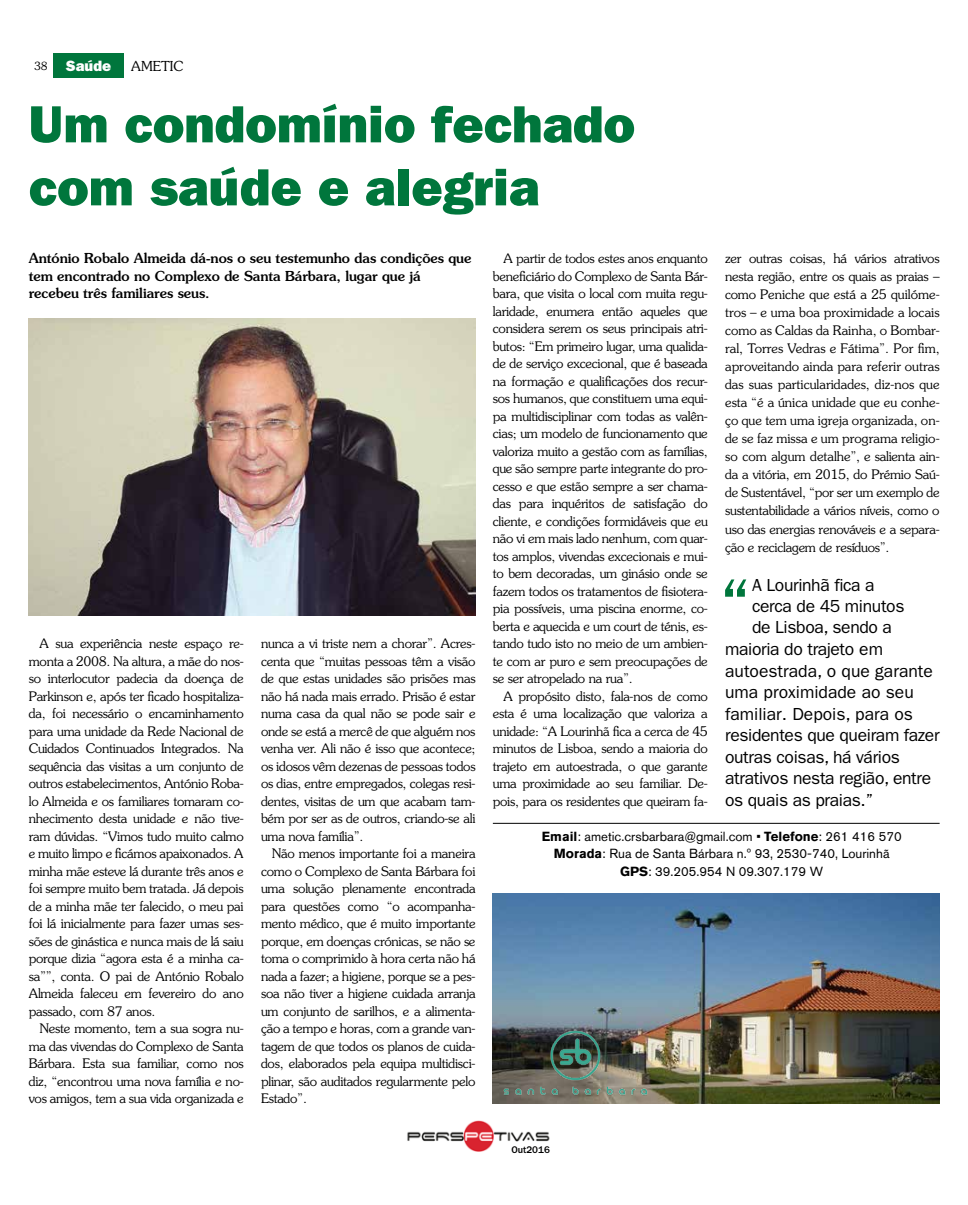
<style>
.page{position:relative;width:968px;height:1205px;background:#fff}
.page>*{position:absolute;margin:0;border:0;box-sizing:border-box;transform-origin:0 0}
.t1{font:78.75px "ITC Franklin Gothic Std";color:#00763c}
.t2{font:52.5px/63px "ITC Franklin Gothic Std Hvy";color:#00763c}
.t3{font:17.5px "ITC Franklin Gothic Std";letter-spacing:-.02em;color:#000}
.t4{font:17.5px "ITC Franklin Gothic Std";color:#000}
.t5{font:15px "ITC Franklin Gothic Std Hvy";color:#fff}
.t6{font:500 13.75px/17.5px "Souvenir Std";color:#000}
.t7{font:300 13.75px "Souvenir Std";color:#000}
.t8{font:300 13.12px/17.5px "Souvenir Std";letter-spacing:-.02em;color:#000;text-align:justify}
.t9{font:13.12px/17.5px "Akzidenz Grotesk BQ";color:#000;text-align:center}
.t10{font:500 10px "ITC Franklin Gothic Std";color:#000}
.s1{font-family:"Souvenir Std";font-weight:300;font-size:11.25px;color:#000}
.s2{font-weight:700}
</style>
<div class="page">
<div style="left:53px;top:53px;width:71px;height:25px;background:#00763c"></div>
<img style="left:407px;top:1121px;width:143px;height:31px">
<img style="left:28px;top:318px;width:447px;height:298px">
<img style="left:493px;top:893px;width:446px;height:210px">
<hr style="left:493px;top:823px;width:446px;height:1px;background:#000">
<img style="left:495px;top:1026px;width:160px;height:69px">
<p class="t5" style="left:34px;top:56px;width:79px"><span class="s1">38</span> Saúde</p>
<p class="t7" style="left:131px;top:58px;width:54px">AMETIC</p>
<h2 class="t2" style="left:29px;top:92px;width:607px">Um condomínio fechado com saúde e alegria</h2>
<p class="t6" style="left:29px;top:249px;width:444px">António Robalo Almeida dá-nos o seu testemunho das condições que tem encontrado no Complexo de Santa Bárbara, lugar que já recebeu três familiares seus.</p>
<p class="t8" style="left:29px;top:635px;width:216px;text-indent:11px">A sua experiência neste espaço re&shy;monta a 2008. Na altura, a mãe do nos&shy;so interlocutor padecia da doença de Parkinson e, após ter ficado hospitaliza&shy;da, foi necessário o encaminhamento para uma unidade da Rede Nacional de Cuidados Continuados Integrados. Na sequência das visitas a um conjunto de outros estabelecimentos, António Roba&shy;lo Almeida e os familiares tomaram co&shy;nhecimento desta unidade e não tive&shy;ram dúvidas. “Vimos tudo muito calmo e muito limpo e ficámos apaixonados. A minha mãe esteve lá durante três anos e foi sempre muito bem tratada. Já depois de a minha mãe ter falecido, o meu pai foi lá inicialmente para fazer umas ses&shy;sões de ginástica e nunca mais de lá saiu porque dizia “agora esta é a minha ca&shy;sa””, conta. O pai de António Robalo Almeida faleceu em fevereiro do ano passado, com 87 anos.</p>
<p class="t8" style="left:29px;top:1020px;width:216px;text-indent:11px">Neste momento, tem a sua sogra nu&shy;ma das vivendas do Complexo de Santa Bárbara. Esta sua familiar, como nos diz, “encontrou uma nova família e no&shy;vos amigos, tem a sua vida organizada e</p>
<p class="t8" style="left:261px;top:635px;width:216px">nunca a vi triste nem a chorar”. Acres&shy;centa que “muitas pessoas têm a visão de que estas unidades são prisões mas não há nada mais errado. Prisão é estar numa casa da qual não se pode sair e onde se está a mercê de que alguém nos venha ver. Ali não é isso que acontece; os idosos vêm dezenas de pessoas todos os dias, entre empregados, colegas resi&shy;dentes, visitas de um que acabam tam&shy;bém por ser as de outros, criando-se ali uma nova família”.</p>
<p class="t8" style="left:261px;top:845px;width:216px;text-indent:11px">Não menos importante foi a maneira como o Complexo de Santa Bárbara foi uma solução plenamente encontrada para questões como “o acompanha&shy;mento médico, que é muito importante porque, em doenças crónicas, se não se toma o comprimido à hora certa não há nada a fazer; a higiene, porque se a pes&shy;soa não tiver a higiene cuidada arranja um conjunto de sarilhos, e a alimenta&shy;ção a tempo e horas, com a grande van&shy;tagem de que todos os planos de cuida&shy;dos, elaborados pela equipa multidisci&shy;plinar, são auditados regularmente pelo Estado”.</p>
<p class="t8" style="left:493px;top:250px;width:216px;text-indent:11px">A partir de todos estes anos enquanto beneficiário do Complexo de Santa Bár&shy;bara, que visita o local com muita regu&shy;laridade, enumera então aqueles que considera serem os seus principais atri&shy;butos: “Em primeiro lugar, uma qualida&shy;de de serviço excecional, que é baseada na formação e qualificações dos recur&shy;sos humanos, que constituem uma equi&shy;pa multidisciplinar com todas as valên&shy;cias; um modelo de funcionamento que valoriza muito a gestão com as famílias, que são sempre parte integrante do pro&shy;cesso e que estão sempre a ser chama&shy;das para inquéritos de satisfação do cliente, e condições formidáveis que eu não vi em mais lado nenhum, com quar&shy;tos amplos, vivendas excecionais e mui&shy;to bem decoradas, um ginásio onde se fazem todos os tratamentos de fisiotera&shy;pia possíveis, uma piscina enorme, co&shy;berta e aquecida e um court de ténis, es&shy;tando tudo isto no meio de um ambien&shy;te com ar puro e sem preocupações de se ser atropelado na rua”.</p>
<p class="t8" style="left:493px;top:687px;width:216px;text-indent:11px">A propósito disto, fala-nos de como esta é uma localização que valoriza a unidade: “A Lourinhã fica a cerca de 45 minutos de Lisboa, sendo a maioria do trajeto em autoestrada, o que garante uma proximidade ao seu familiar. De&shy;pois, para os residentes que queiram fa-</p>
<p class="t8" style="left:725px;top:249px;width:216px;line-height:18px">zer outras coisas, há vários atrativos nesta região, entre os quais as praias – como Peniche que está a 25 quilóme&shy;tros – e uma boa proximidade a locais como as Caldas da Rainha, o Bombar&shy;ral, Torres Vedras e Fátima”. Por fim, aproveitando ainda para referir outras das suas particularidades, diz-nos que esta “é a única unidade que eu conhe&shy;ço que tem uma igreja organizada, on&shy;de se faz missa e um programa religio&shy;so com algum detalhe”, e salienta ain&shy;da a vitória, em 2015, do Prémio Saú&shy;de Sustentável, “por ser um exemplo de sustentabilidade a vários níveis, como o uso das energias renováveis e a separa&shy;ção e reciclagem de resíduos”.</p>
<h1 class="t1" style="left:717px;top:558px;width:38px">“</h1>
<h3 class="t3" style="left:752px;top:575px;width:124px">A Lourinhã fica a</h3>
<h3 class="t3" style="left:752px;top:596px;width:154px">cerca de 45 minutos</h3>
<h3 class="t3" style="left:752px;top:617px;width:141px">de Lisboa, sendo a</h3>
<h3 class="t3" style="left:725px;top:638px;width:159px">maioria do trajeto em</h3>
<h3 class="t4" style="left:725px;top:660px;width:209px">autoestrada, o que garante</h3>
<h3 class="t4" style="left:725px;top:681px;width:190px">uma proximidade ao seu</h3>
<h3 class="t4" style="left:725px;top:703px;width:189px">familiar. Depois, para os</h3>
<h3 class="t3" style="left:725px;top:724px;width:216px">residentes que queiram fazer</h3>
<h3 class="t3" style="left:725px;top:746px;width:176px">outras coisas, há vários</h3>
<h3 class="t3" style="left:725px;top:767px;width:207px">atrativos nesta região, entre</h3>
<h3 class="t3" style="left:725px;top:789px;width:150px">os quais as praias.”</h3>
<p class="t9" style="left:541px;top:827px;width:361px"><span class="s2">Email</span>: ametic.crsbarbara@gmail.com • <span class="s2">Telefone</span>: 261 416 570<br><span class="s2">Morada</span>: Rua de Santa Bárbara n.º 93, 2530-740, Lourinhã<br><span class="s2">GPS</span>: 39.205.954 N 09.307.179 W</p>
<p class="t10" style="left:511px;top:1144px;width:40px">Out2016</p>
</div>
